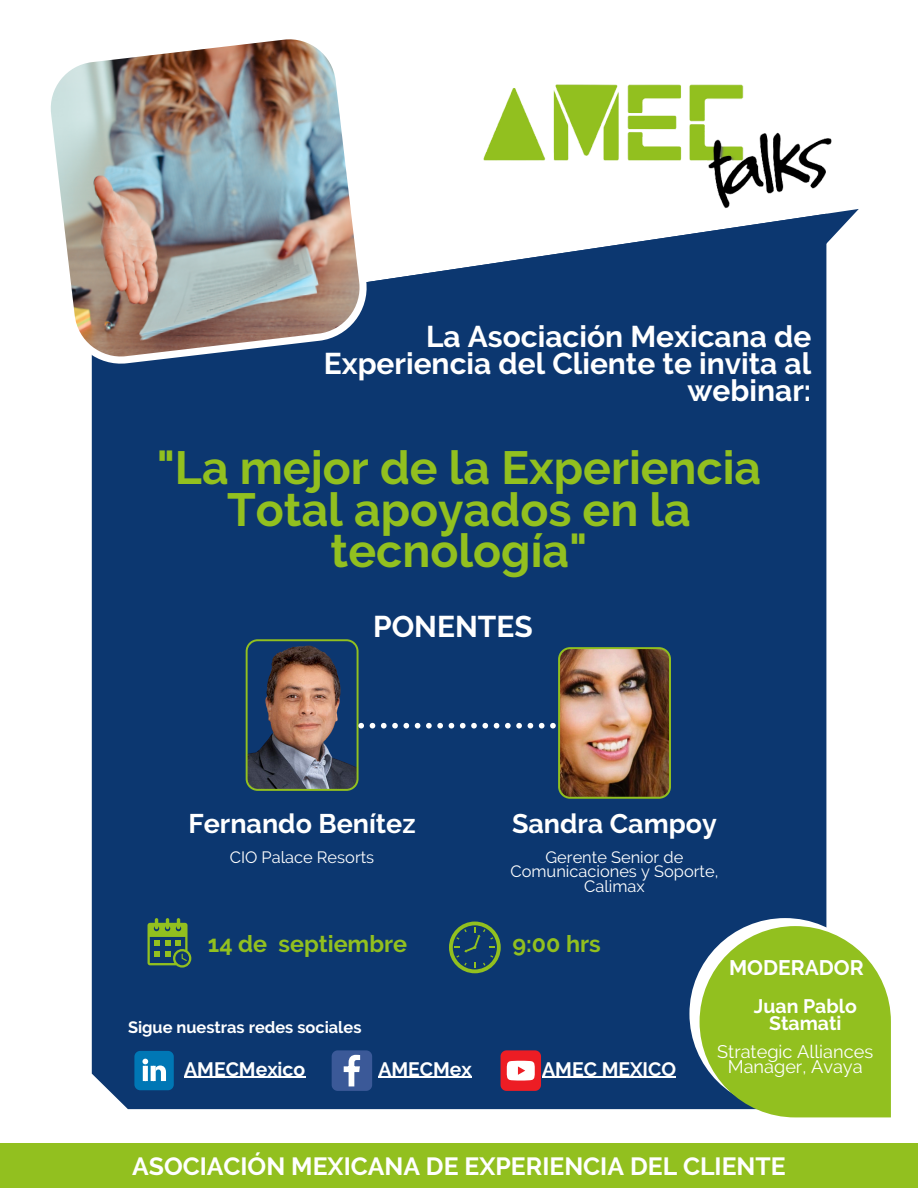
<style>
.page{position:relative;width:918px;height:1188px;background:#fff}
.page>*{position:absolute;margin:0;border:0;box-sizing:border-box;transform-origin:0 0}
.t1{font:700 46.35px/41.7px "Raleway";color:#92c01f;text-align:center}
.t2{font:700 29.85px/27px "Raleway";color:#fff;text-align:right}
.t3{font:700 26.85px "Raleway";color:#fff}
.t4{font:700 24.75px "Raleway";color:#fff}
.t5{font:700 23.25px "Raleway";color:#92c01f}
.t6{font:700 21px "Raleway";color:#fff}
.t7{font:700 19.5px/16.8px "Raleway";color:#fff;text-align:center}
.t8{font:700 19.35px "Raleway";color:#fff}
.t9{font:18.15px/15.8px "Raleway";color:#fff;text-align:center}
.t10{font:16.35px/14.7px "Raleway";color:#fff;text-align:center}
.t11{font:700 16.35px "Raleway";color:#fff}
</style>
<div class="page">
<div style="left:0;top:1143px;width:918px;height:45px;background:#92c01f"></div>
<div style="left:92px;top:351px;width:734px;height:758px;background:#0c3770"></div>
<svg style="left:372px;top:209px;width:487px;height:142px;fill:#0c3770"></svg>
<img style="left:442px;top:84px;width:405px;height:128px">
<img style="left:50px;top:39px;width:322px;height:331px">
<svg style="left:689px;top:918px;width:202px;height:199px;background:#92ba45"></svg>
<img style="left:246px;top:639px;width:425px;height:160px">
<svg style="left:134px;top:1051px;width:40px;height:39px;background:#2c8cbf"></svg>
<svg style="left:332px;top:1050px;width:40px;height:41px;background:#5872a7"></svg>
<svg style="left:501px;top:1050px;width:40px;height:41px"></svg>
<svg style="left:148px;top:918px;width:43px;height:50px;background:#4a7749"></svg>
<svg style="left:449px;top:922px;width:52px;height:51px;background:#2f5a5a"></svg>
<hr style="left:184px;top:1077px;width:121px;height:1px;background:#fff">
<hr style="left:378px;top:1077px;width:94px;height:1px;background:#fff">
<hr style="left:542px;top:1077px;width:134px;height:1px;background:#fff">
<p class="t2" style="left:324px;top:323px;width:489px">La Asociación Mexicana de<br>Experiencia del Cliente te invita al webinar:</p>
<p class="t1" style="left:157px;top:447px;width:606px">"La mejor de la Experiencia<br>Total apoyados en la tecnología"</p>
<p class="t2" style="left:373px;top:613px;width:161px">PONENTES</p>
<p class="t3" style="left:188px;top:808px;width:229px">Fernando Benítez</p>
<p class="t3" style="left:512px;top:808px;width:206px">Sandra Campoy</p>
<p class="t10" style="left:230px;top:850px;width:146px">CIO Palace Resorts</p>
<p class="t10" style="left:511px;top:850px;width:209px">Gerente Senior de<br>Comunicaciones y Soporte,<br>Calimax</p>
<p class="t5" style="left:208px;top:930px;width:201px">14 de septiembre</p>
<p class="t5" style="left:512px;top:930px;width:90px">9:00 hrs</p>
<p class="t11" style="left:128px;top:1018px;width:235px">Sigue nuestras redes sociales</p>
<p class="t8" style="left:184px;top:1057px;width:123px">AMECMexico</p>
<p class="t8" style="left:378px;top:1057px;width:95px">AMECMex</p>
<p class="t8" style="left:542px;top:1057px;width:135px">AMEC MEXICO</p>
<p class="t6" style="left:729px;top:955px;width:136px">MODERADOR</p>
<p class="t7" style="left:754px;top:998px;width:104px">Juan Pablo<br>Stamati</p>
<p class="t9" style="left:717px;top:1043px;width:157px">Strategic Alliances<br>Manager, Avaya</p>
<p class="t4" style="left:132px;top:1151px;width:655px">ASOCIACIÓN MEXICANA DE EXPERIENCIA DEL CLIENTE</p>
</div>
